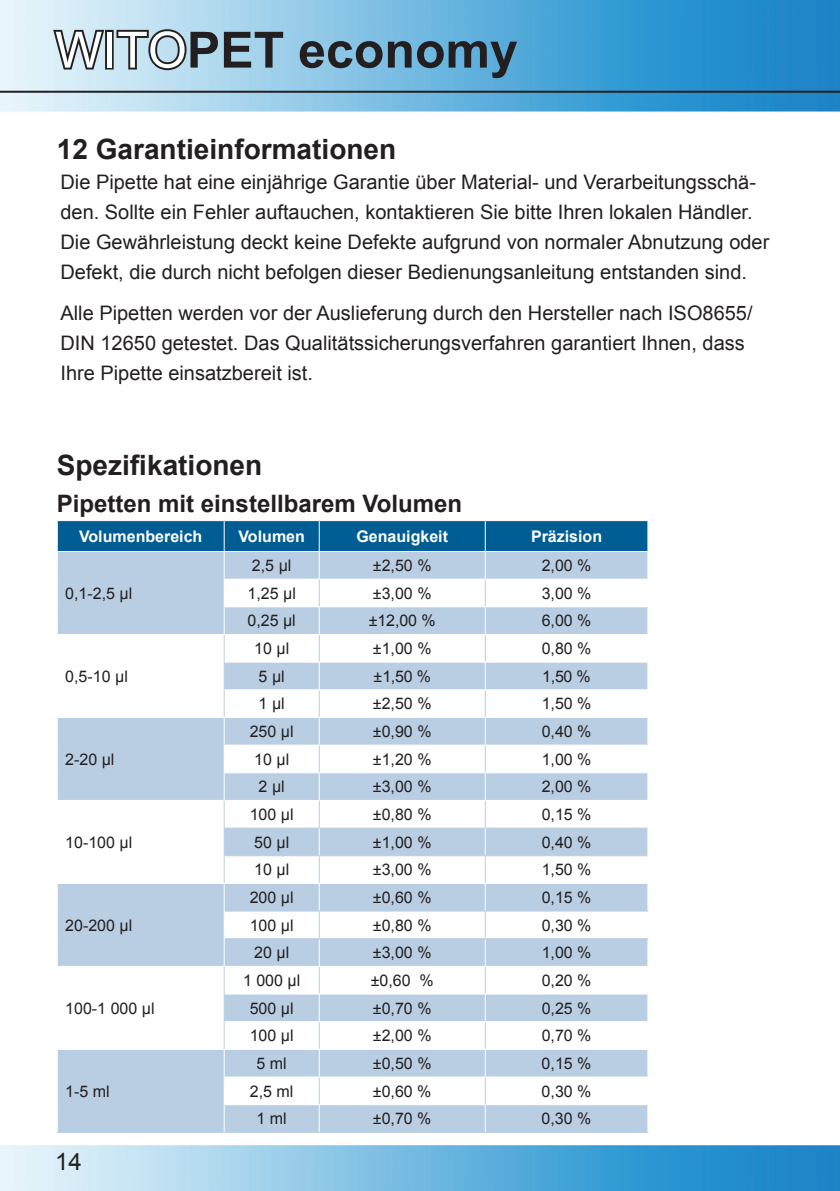
<style>
.page{position:relative;width:840px;height:1191px;background:#fff}
.page>*{position:absolute;margin:0;border:0;box-sizing:border-box;transform-origin:0 0}
.t1{font:700 50px "Arial";color:#231f20}
.t2{font:700 28px "Arial";color:#231f20}
.t3{font:700 24px "Arial";color:#231f20}
.t4{font:24px "Arial";color:#231f20}
.t5{font:20px/30px "Arial";color:#231f20}
.t6{font:16px "Arial";color:#231f20}
.t7{font:700 16px "Arial";color:#fff}
.s1{font-weight:400;color:#fff}
</style>
<div class="page">
<img style="left:0;top:0;width:839px;height:1191px">
<hr style="left:0;top:91px;width:839px;height:2px;background:#231f20">
<svg style="left:51px;top:18px;width:56px;height:67px"></svg>
<div style="left:105px;top:30px;width:9px;height:40px;border:4px solid #231f20"></div>
<svg style="left:114px;top:27px;width:75px;height:46px"></svg>
<hr style="left:57px;top:1131px;width:167px;height:1px;background:#bacee3">
<hr style="left:224px;top:1131px;width:95px;height:1px;background:#bacee3">
<hr style="left:319px;top:1131px;width:166px;height:1px;background:#bacee3">
<hr style="left:485px;top:1131px;width:163px;height:1px;background:#bacee3">
<svg style="left:57px;top:520px;width:591px;height:611px"></svg>
<h1 class="t1" style="left:55px;top:17px;width:464px"><span class="s1">WITO</span>PET economy</h1>
<h2 class="t2" style="left:57px;top:131px;width:341px">12 Garantieinformationen</h2>
<p class="t5" style="left:60px;top:167px;width:710px">Die Pipette hat eine einjährige Garantie über Material- und Verarbeitungsschä&shy;den. Sollte ein Fehler auftauchen, kontaktieren Sie bitte Ihren lokalen Händler.<br>Die Gewährleistung deckt keine Defekte aufgrund von normaler Abnutzung oder Defekt, die durch nicht befolgen dieser Bedienungsanleitung entstanden sind.</p>
<p class="t5" style="left:60px;top:298px;width:693px">Alle Pipetten werden vor der Auslieferung durch den Hersteller nach ISO8655/<br>DIN 12650 getestet. Das Qualitätssicherungsverfahren garantiert Ihnen, dass<br>Ihre Pipette einsatzbereit ist.</p>
<h2 class="t2" style="left:57px;top:446px;width:207px">Spezifikationen</h2>
<p class="t3" style="left:57px;top:487px;width:406px">Pipetten mit einstellbarem Volumen</p>
<p class="t7" style="left:79px;top:525px;width:125px">Volumenbereich</p>
<p class="t7" style="left:238px;top:525px;width:68px">Volumen</p>
<p class="t7" style="left:356px;top:525px;width:93px">Genauigkeit</p>
<p class="t7" style="left:530px;top:525px;width:73px">Präzision</p>
<p class="t6" style="left:65px;top:583px;width:69px">0,1-2,5 µl</p>
<p class="t6" style="left:65px;top:665px;width:64px">0,5-10 µl</p>
<p class="t6" style="left:65px;top:748px;width:51px">2-20 µl</p>
<p class="t6" style="left:65px;top:831px;width:69px">10-100 µl</p>
<p class="t6" style="left:65px;top:914px;width:69px">20-200 µl</p>
<p class="t6" style="left:65px;top:997px;width:91px">100-1 000 µl</p>
<p class="t6" style="left:65px;top:1080px;width:46px">1-5 ml</p>
<p class="t4" style="left:55px;top:1145px;width:28px">14</p>
<p class="t6" style="left:252px;top:555px;width:41px">2,5 µl</p>
<p class="t6" style="left:373px;top:555px;width:60px">±2,50 %</p>
<p class="t6" style="left:541px;top:555px;width:51px">2,00 %</p>
<p class="t6" style="left:247px;top:583px;width:50px">1,25 µl</p>
<p class="t6" style="left:373px;top:583px;width:60px">±3,00 %</p>
<p class="t6" style="left:541px;top:583px;width:51px">3,00 %</p>
<p class="t6" style="left:247px;top:610px;width:50px">0,25 µl</p>
<p class="t6" style="left:368px;top:610px;width:69px">±12,00 %</p>
<p class="t6" style="left:541px;top:610px;width:51px">6,00 %</p>
<p class="t6" style="left:254px;top:638px;width:37px">10 µl</p>
<p class="t6" style="left:373px;top:638px;width:60px">±1,00 %</p>
<p class="t6" style="left:541px;top:638px;width:51px">0,80 %</p>
<p class="t6" style="left:258px;top:665px;width:28px">5 µl</p>
<p class="t6" style="left:373px;top:665px;width:59px">±1,50 %</p>
<p class="t6" style="left:542px;top:665px;width:50px">1,50 %</p>
<p class="t6" style="left:258px;top:693px;width:28px">1 µl</p>
<p class="t6" style="left:373px;top:693px;width:60px">±2,50 %</p>
<p class="t6" style="left:541px;top:693px;width:51px">1,50 %</p>
<p class="t6" style="left:249px;top:721px;width:45px">250 µl</p>
<p class="t6" style="left:373px;top:721px;width:60px">±0,90 %</p>
<p class="t6" style="left:541px;top:721px;width:51px">0,40 %</p>
<p class="t6" style="left:254px;top:748px;width:37px">10 µl</p>
<p class="t6" style="left:373px;top:748px;width:60px">±1,20 %</p>
<p class="t6" style="left:541px;top:748px;width:51px">1,00 %</p>
<p class="t6" style="left:258px;top:776px;width:28px">2 µl</p>
<p class="t6" style="left:373px;top:776px;width:60px">±3,00 %</p>
<p class="t6" style="left:541px;top:776px;width:51px">2,00 %</p>
<p class="t6" style="left:249px;top:804px;width:45px">100 µl</p>
<p class="t6" style="left:373px;top:804px;width:60px">±0,80 %</p>
<p class="t6" style="left:541px;top:804px;width:51px">0,15 %</p>
<p class="t6" style="left:254px;top:831px;width:37px">50 µl</p>
<p class="t6" style="left:373px;top:831px;width:60px">±1,00 %</p>
<p class="t6" style="left:541px;top:831px;width:51px">0,40 %</p>
<p class="t6" style="left:254px;top:859px;width:37px">10 µl</p>
<p class="t6" style="left:373px;top:859px;width:60px">±3,00 %</p>
<p class="t6" style="left:541px;top:859px;width:51px">1,50 %</p>
<p class="t6" style="left:249px;top:887px;width:45px">200 µl</p>
<p class="t6" style="left:373px;top:887px;width:60px">±0,60 %</p>
<p class="t6" style="left:541px;top:887px;width:51px">0,15 %</p>
<p class="t6" style="left:249px;top:914px;width:45px">100 µl</p>
<p class="t6" style="left:373px;top:914px;width:60px">±0,80 %</p>
<p class="t6" style="left:541px;top:914px;width:51px">0,30 %</p>
<p class="t6" style="left:254px;top:942px;width:37px">20 µl</p>
<p class="t6" style="left:373px;top:942px;width:60px">±3,00 %</p>
<p class="t6" style="left:541px;top:942px;width:51px">1,00 %</p>
<p class="t6" style="left:243px;top:970px;width:59px">1 000 µl</p>
<p class="t6" style="left:370px;top:970px;width:65px">±0,60 %</p>
<p class="t6" style="left:541px;top:970px;width:51px">0,20 %</p>
<p class="t6" style="left:249px;top:997px;width:45px">500 µl</p>
<p class="t6" style="left:373px;top:997px;width:60px">±0,70 %</p>
<p class="t6" style="left:541px;top:997px;width:51px">0,25 %</p>
<p class="t6" style="left:249px;top:1025px;width:45px">100 µl</p>
<p class="t6" style="left:373px;top:1025px;width:60px">±2,00 %</p>
<p class="t6" style="left:541px;top:1025px;width:51px">0,70 %</p>
<p class="t6" style="left:256px;top:1053px;width:32px">5 ml</p>
<p class="t6" style="left:373px;top:1053px;width:60px">±0,50 %</p>
<p class="t6" style="left:541px;top:1053px;width:51px">0,15 %</p>
<p class="t6" style="left:250px;top:1080px;width:45px">2,5 ml</p>
<p class="t6" style="left:372px;top:1080px;width:60px">±0,60 %</p>
<p class="t6" style="left:541px;top:1080px;width:51px">0,30 %</p>
<p class="t6" style="left:256px;top:1108px;width:32px">1 ml</p>
<p class="t6" style="left:372px;top:1108px;width:60px">±0,70 %</p>
<p class="t6" style="left:541px;top:1108px;width:51px">0,30 %</p>
</div>
